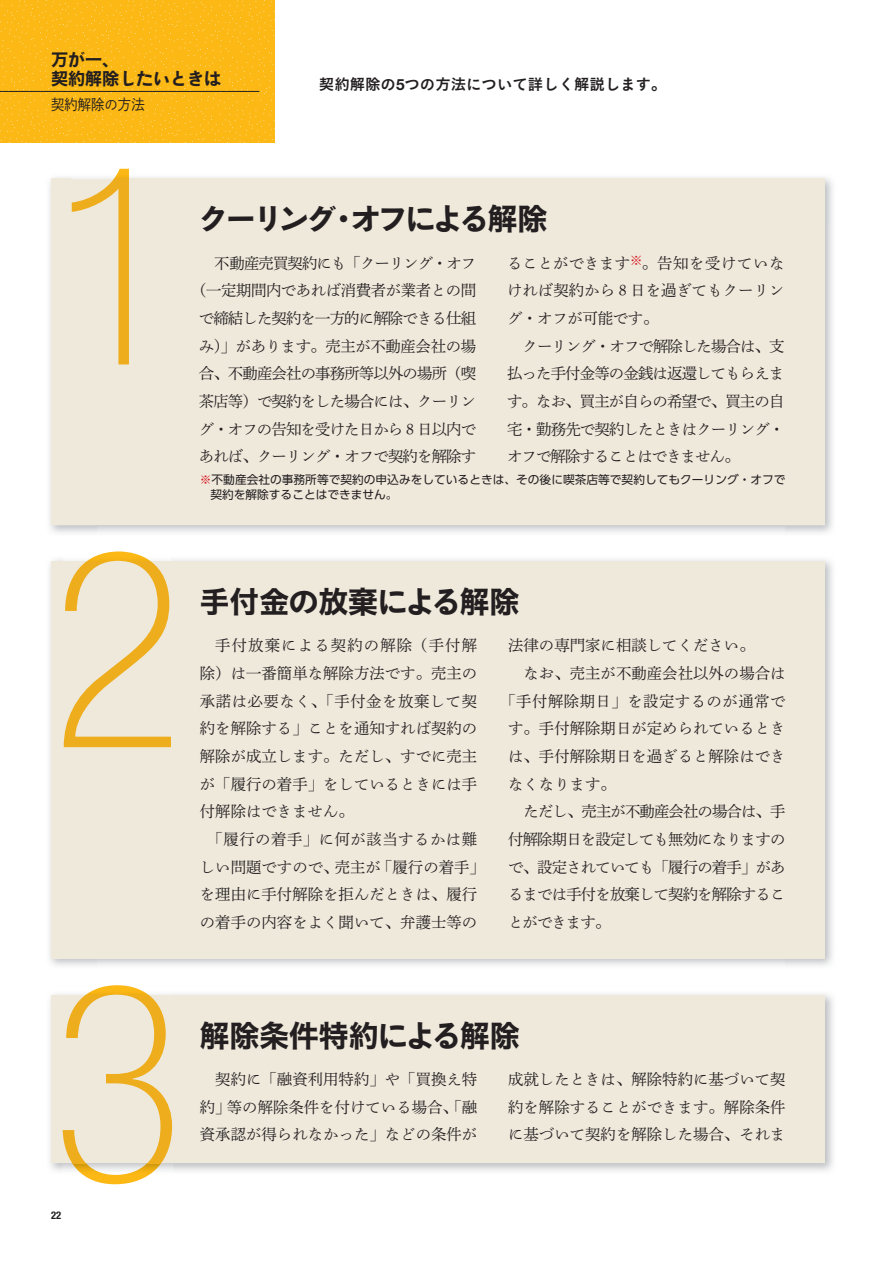
<style>
.page{position:relative;width:893px;height:1263px;background:#fff}
.page>*{position:absolute;margin:0;border:0;box-sizing:border-box;transform-origin:0 0}
.t1{font:100 condensed 276.45px "Helvetica Neue";color:#fcb814}
.t2{font:29.7px "Hira Sans Old Std W7 90 pv RKSJ H";letter-spacing:-.075em;color:#231f20}
.t3{font:29.7px "Hira Sans Old Std W7 90 pv RKSJ H";color:#231f20}
.t4{font:29.7px "Hira Sans Old Std W7 90 pv RKSJ H";letter-spacing:-.005em;color:#231f20}
.t5{font:16.95px/19.2px "Hira Sans Old Std W7 90 pv RKSJ H";color:#231f20}
.t6{font:15.45px/27.6px "Shuei Min Pr 6 L 90 pv RKSJ H";color:#231f20;text-align:justify}
.t7{font:15.45px/27.6px "Shuei Min Pr 6 L 90 pv RKSJ H";letter-spacing:-.055em;color:#231f20;text-align:right}
.t8{font:15.45px "Shuei Min Pr 6 L 90 pv RKSJ H";letter-spacing:.03em;color:#231f20}
.t9{font:15.45px "Koburina Go Std W6 90 pv RKSJ H";color:#231f20}
.t10{font:15.45px "Shuei Min Pr 6 L 90 pv RKSJ H";letter-spacing:.035em;color:#231f20}
.t11{font:15.45px "Shuei Min Pr 6 L 90 pv RKSJ H";letter-spacing:-.06em;color:#231f20}
.t12{font:15.45px "Shuei Min Pr 6 L 90 pv RKSJ H";letter-spacing:.07em;color:#231f20}
.t13{font:14.85px "P Shuei Go Gin Std L 90 pv RKSJ H";color:#231f20;scale:.9 1}
.t14{font:11.7px/14.9px "UD Shin Go Pro Regular 90 pv RKSJ H";color:#231f20}
.t15{font:700 condensed 10.65px "Helvetica Neue";color:#231f20}
.s1{font-family:"Helvetica Neue";font-weight:700}
.s2{color:#d7171f}
</style>
<div class="page">
<div style="left:51px;top:179px;width:774px;height:346px;background:#efe9dc"></div>
<div style="left:51px;top:995px;width:774px;height:168px;background:#efe9dc"></div>
<div style="left:51px;top:561px;width:774px;height:397px;background:#efe9dc"></div>
<img style="left:72px;top:173px;width:57px;height:6px">
<img style="left:84px;top:990px;width:67px;height:5px">
<img style="left:70px;top:1163px;width:93px;height:11px">
<img style="left:85px;top:556px;width:67px;height:5px">
<div style="left:0;top:0;width:274px;height:142px;background:#fcb814"></div>
<hr style="left:0;top:91px;width:259px;height:1px;background:#231f20">
<p class="t5" style="left:51px;top:52px;width:172px">万が一、<br>契約解除したいときは</p>
<p class="t13" style="left:51px;top:99px;width:106px">契約解除の方法</p>
<p class="t9" style="left:319px;top:78px;width:349px">契約解除の<span class="s1">5</span>つの方法について詳しく解説します。</p>
<h1 class="t1" style="left:51px;top:112px;width:134px">1</h1>
<h1 class="t1" style="left:51px;top:495px;width:134px">2</h1>
<h1 class="t1" style="left:51px;top:928px;width:134px">3</h1>
<p class="t15" style="left:51px;top:1209px;width:12px">22</p>
<h2 class="t2" style="left:198px;top:208px;width:350px">クーリング・オフによる解除</h2>
<p class="t7" style="left:191px;top:251px;width:287px">不動産売買契約にも「クーリング・オフ<br>（一定期間内であれば消費者が業者との間で締結した契約を一方的に解除できる仕組み）」があります。売主が不動産会社の場合、不動産会社の事務所等以外の場所（喫茶店等）で契約をした場合には、クーリング・オフの告知を受けた日から 8 日以内であれば、クーリング・オフで契約を解除す</p>
<p class="t6" style="left:507px;top:251px;width:279px">ることができます<sup>※</sup>。告知を受けていなければ契約から 8 日を過ぎてもクーリング・オフが可能です。</p>
<p class="t6" style="left:507px;top:334px;width:279px;text-indent:15px">クーリング・オフで解除した場合は、支払った手付金等の金銭は返還してもらえます。なお、買主が自らの希望で、買主の自宅・勤務先で契約したときはクーリング・オフで解除することはできません。</p>
<p class="t14" style="left:210px;top:474px;width:577px;text-indent:-11px"><span class="s2">※</span>不動産会社の事務所等で契約の申込みをしているときは、その後に喫茶店等で契約してもクーリング・オフで契約を解除することはできません。</p>
<h2 class="t4" style="left:200px;top:591px;width:321px">手付金の放棄による解除</h2>
<p class="t12" style="left:215px;top:640px;width:263px">手付放棄による契約の解除（手付解</p>
<p class="t6" style="left:200px;top:661px;width:279px">除）は一番簡単な解除方法です。売主の</p>
<p class="t10" style="left:200px;top:695px;width:279px">承諾は必要なく、「手付金を放棄して契</p>
<p class="t6" style="left:200px;top:717px;width:279px">約を解除する」ことを通知すれば契約の</p>
<p class="t6" style="left:200px;top:744px;width:279px">解除が成立します。ただし、すでに売主</p>
<p class="t6" style="left:200px;top:772px;width:279px">が「履行の着手」をしているときには手</p>
<p class="t6" style="left:200px;top:800px;width:156px">付解除はできません。</p>
<p class="t8" style="left:208px;top:833px;width:271px">「履行の着手」に何が該当するかは難</p>
<p class="t6" style="left:200px;top:855px;width:287px">しい問題ですので、売主が「履行の着手」</p>
<p class="t6" style="left:200px;top:883px;width:279px">を理由に手付解除を拒んだときは、履行</p>
<p class="t6" style="left:200px;top:910px;width:279px">の着手の内容をよく聞いて、弁護士等の</p>
<p class="t6" style="left:508px;top:634px;width:248px">法律の専門家に相談してください。</p>
<p class="t6" style="left:524px;top:661px;width:264px">なお、売主が不動産会社以外の場合は</p>
<p class="t8" style="left:500px;top:695px;width:287px">「手付解除期日」を設定するのが通常で</p>
<p class="t6" style="left:508px;top:717px;width:279px">す。手付解除期日が定められているとき</p>
<p class="t6" style="left:508px;top:744px;width:279px">は、手付解除期日を過ぎると解除はでき</p>
<p class="t6" style="left:508px;top:772px;width:109px">なくなります。</p>
<p class="t11" style="left:524px;top:806px;width:263px">ただし、売主が不動産会社の場合は、手</p>
<p class="t7" style="left:508px;top:827px;width:279px">付解除期日を設定しても無効になりますの</p>
<p class="t7" style="left:508px;top:855px;width:279px">で、設定されていても「履行の着手」があ</p>
<p class="t7" style="left:508px;top:883px;width:279px">るまでは手付を放棄して契約を解除するこ</p>
<p class="t6" style="left:508px;top:910px;width:104px">とができます。</p>
<h2 class="t3" style="left:200px;top:1024px;width:321px">解除条件特約による解除</h2>
<p class="t6" style="left:200px;top:1068px;width:279px;text-indent:15px">契約に「融資利用特約」や「買換え特約」等の解除条件を付けている場合、「融資承認が得られなかった」などの条件が</p>
<p class="t6" style="left:508px;top:1068px;width:279px">成就したときは、解除特約に基づいて契約を解除することができます。解除条件に基づいて契約を解除した場合、それま</p>
</div>
